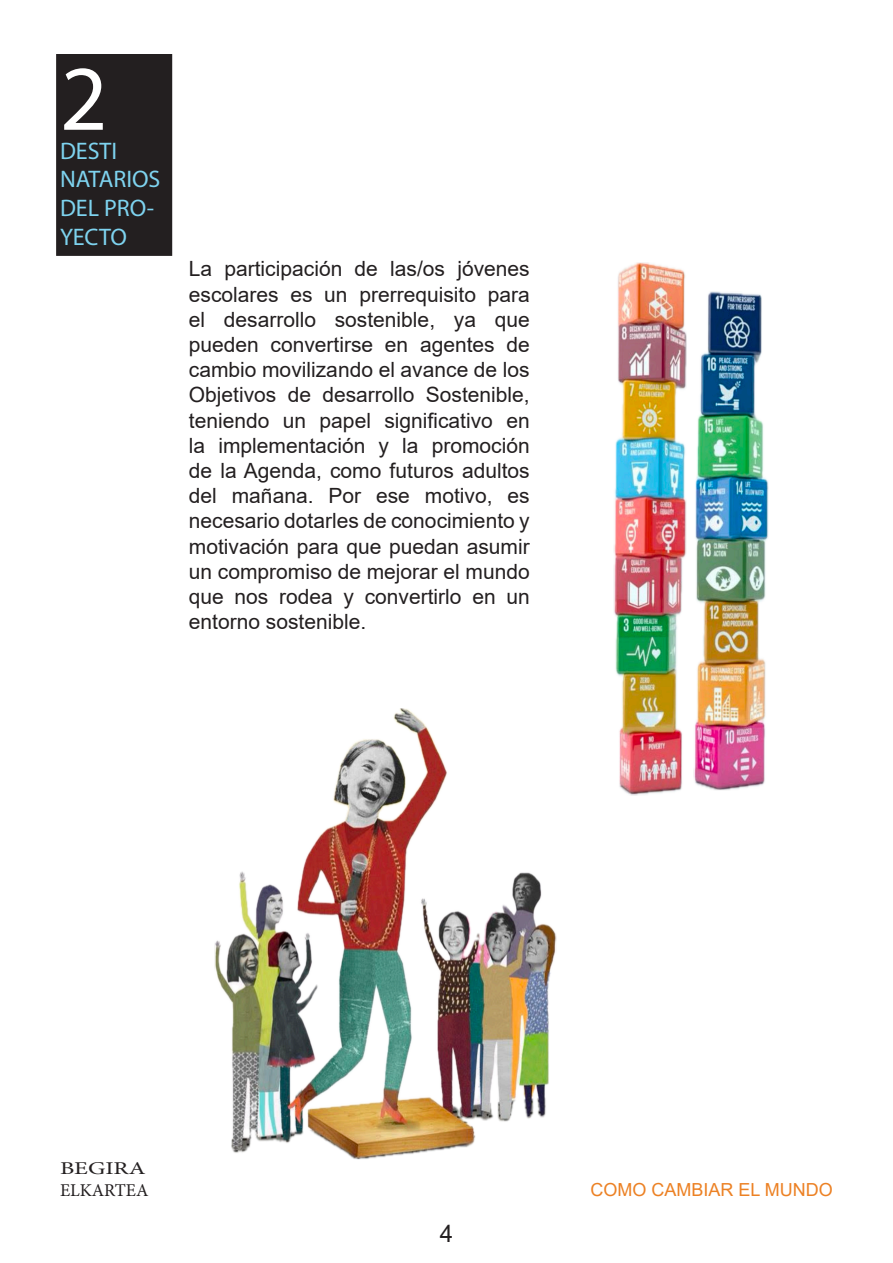
<style>
.page{position:relative;width:893px;height:1263px;background:#fff}
.page>*{position:absolute;margin:0;border:0;box-sizing:border-box;transform-origin:0 0}
.t1{font:93px "Myriad Pro";color:#fff}
.t2{font:24px/28.8px "Myriad Pro";color:#7ed3ef}
.t3{font:24px "Arial";color:#231f20}
.t4{font:21px/25.2px "Arial";color:#231f20;text-align:justify}
.t5{font:18px "Arial";color:#ec8124}
.t6{font:18px "Minion Pro";color:#231f20}
.t7{font:18px "Minion Pro";color:#231f20;scale:1.35 1}
</style>
<div class="page">
<div style="left:57px;top:55px;width:114px;height:200px;background:#231f20"></div>
<div style="left:56px;top:54px;width:116px;height:202px;border:2px solid #231f20"></div>
<img style="left:614px;top:262px;width:155px;height:534px">
<img style="left:214px;top:708px;width:343px;height:452px">
<p class="t1" style="left:60px;top:41px;width:49px">2</p>
<p class="t2" style="left:60px;top:136px;width:59px">DESTI</p>
<p class="t2" style="left:60px;top:165px;width:102px">NATARIOS<br>DEL PRO-<br>YECTO</p>
<p class="t4" style="left:189px;top:256px;width:342px">La participación de las/os jóvenes escolares es un prerrequisito para el desarrollo sostenible, ya que pueden convertirse en agentes de cambio movilizando el avance de los Objetivos de desarrollo Sostenible, teniendo un papel significativo en la implementación y la promoción de la Agenda, como futuros adultos del mañana. Por ese motivo, es necesario dotarles de conocimiento y motivación para que puedan asumir un compromiso de mejorar el mundo que nos rodea y convertirlo en un entorno sostenible.</p>
<p class="t7" style="left:60px;top:1156px;width:65px">BEGIRA</p>
<p class="t6" style="left:60px;top:1178px;width:90px">ELKARTEA</p>
<p class="t5" style="left:591px;top:1177px;width:244px">COMO CAMBIAR EL MUNDO</p>
<p class="t3" style="left:440px;top:1217px;width:15px">4</p>
</div>
